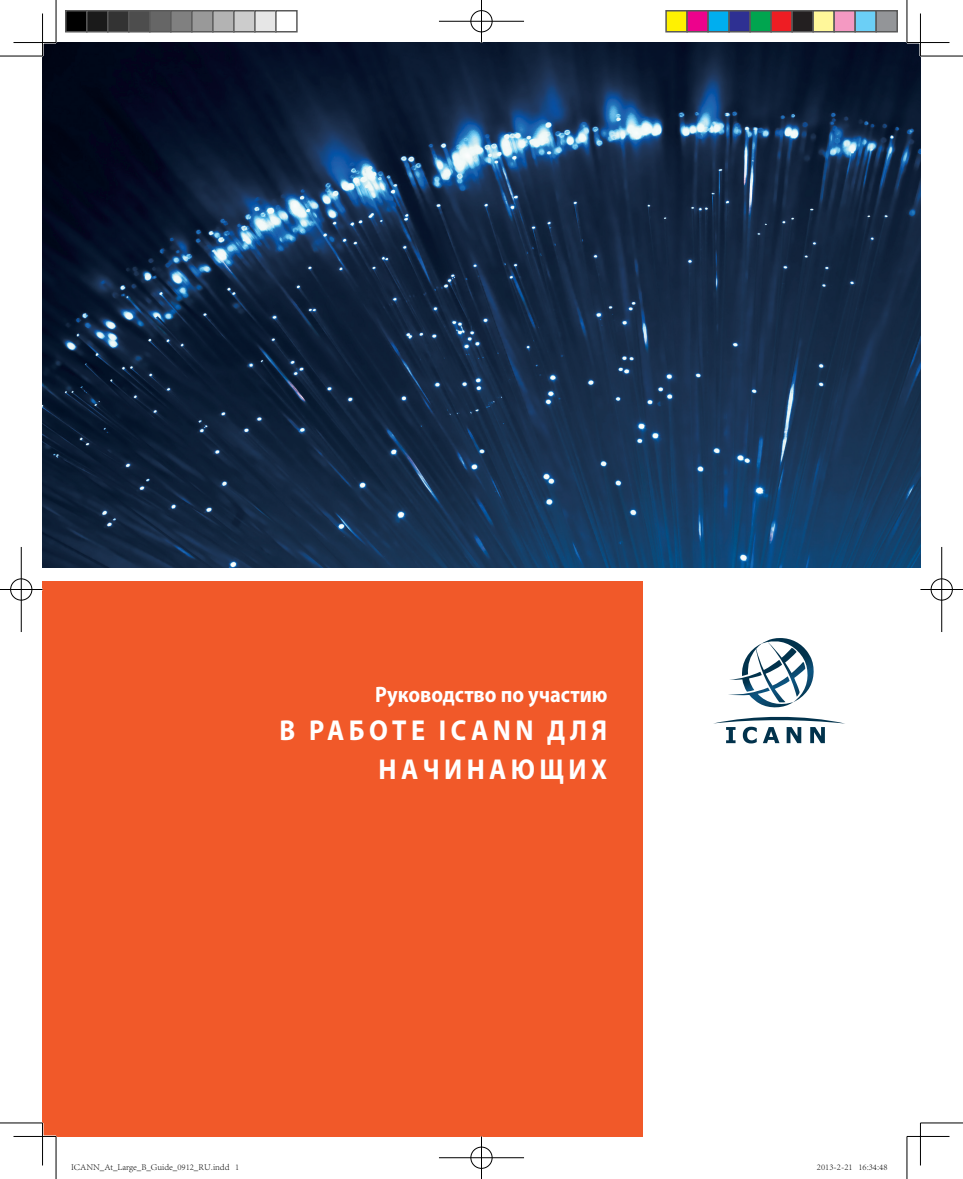
<style>
.page{position:relative;width:963px;height:1179px;background:#fff}
.page>*{position:absolute;margin:0;border:0;box-sizing:border-box;transform-origin:0 0}
.t1{font:700 28.95px/38.4px "Myriad Pro";letter-spacing:.17em;color:#fff;text-align:right;scale:.91 1}
.t2{font:700 22.35px "Myriad Pro";color:#fff;scale:.91 1}
.t3{font:300 9px "Adobe Song Std";color:#000}
</style>
<div class="page">
<div style="left:43px;top:581px;width:600px;height:555px;background:#f15929"></div>
<img style="left:43px;top:43px;width:877px;height:525px">
<svg style="left:713px;top:638px;width:132px;height:105px"></svg>
<hr style="left:14px;top:41px;width:42px;height:3px;background:#fff">
<hr style="left:907px;top:41px;width:42px;height:3px;background:#fff">
<hr style="left:14px;top:1135px;width:42px;height:2px;background:#fff">
<hr style="left:41px;top:14px;width:3px;height:42px;background:#fff">
<hr style="left:41px;top:1123px;width:3px;height:42px;background:#fff">
<hr style="left:919px;top:14px;width:2px;height:42px;background:#fff">
<hr style="left:0;top:56px;width:43px;height:1px;background:#000">
<hr style="left:920px;top:56px;width:43px;height:1px;background:#000">
<hr style="left:0;top:1122px;width:43px;height:1px;background:#000">
<hr style="left:920px;top:1122px;width:43px;height:1px;background:#000">
<hr style="left:56px;top:0;width:1px;height:43px;background:#000">
<hr style="left:56px;top:1136px;width:1px;height:43px;background:#000">
<hr style="left:906px;top:0;width:1px;height:43px;background:#000">
<hr style="left:906px;top:1136px;width:1px;height:43px;background:#000">
<hr style="left:14px;top:42px;width:42px;height:1px;background:#000">
<hr style="left:907px;top:42px;width:42px;height:1px;background:#000">
<hr style="left:14px;top:1136px;width:42px;height:1px;background:#000">
<hr style="left:907px;top:1136px;width:42px;height:1px;background:#000">
<hr style="left:42px;top:14px;width:1px;height:42px;background:#000">
<hr style="left:42px;top:1123px;width:1px;height:42px;background:#000">
<hr style="left:920px;top:14px;width:1px;height:42px;background:#000">
<hr style="left:920px;top:1123px;width:1px;height:42px;background:#000">
<div style="left:470px;top:10px;width:23px;height:23px;border:2px solid #fff;border-radius:50%"></div>
<hr style="left:439px;top:20px;width:85px;height:2px;background:#fff">
<hr style="left:480px;top:0;width:2px;height:43px;background:#fff">
<div style="left:470px;top:10px;width:22px;height:22px;border:1px solid #000;border-radius:50%"></div>
<hr style="left:439px;top:21px;width:85px;height:1px;background:#000">
<hr style="left:481px;top:0;width:1px;height:43px;background:#000">
<div style="left:470px;top:1146px;width:23px;height:23px;border:2px solid #fff;border-radius:50%"></div>
<hr style="left:439px;top:1156px;width:85px;height:2px;background:#fff">
<hr style="left:480px;top:1136px;width:2px;height:43px;background:#fff">
<div style="left:470px;top:1146px;width:22px;height:22px;border:1px solid #000;border-radius:50%"></div>
<hr style="left:439px;top:1157px;width:85px;height:1px;background:#000">
<hr style="left:481px;top:1136px;width:1px;height:43px;background:#000">
<div style="left:10px;top:578px;width:23px;height:23px;border:2px solid #fff;border-radius:50%"></div>
<hr style="left:0;top:588px;width:43px;height:2px;background:#fff">
<hr style="left:20px;top:547px;width:2px;height:85px;background:#fff">
<div style="left:10px;top:578px;width:22px;height:22px;border:1px solid #000;border-radius:50%"></div>
<hr style="left:0;top:589px;width:43px;height:1px;background:#000">
<hr style="left:21px;top:547px;width:1px;height:85px;background:#000">
<div style="left:930px;top:578px;width:23px;height:23px;border:2px solid #fff;border-radius:50%"></div>
<hr style="left:920px;top:588px;width:43px;height:2px;background:#fff">
<hr style="left:940px;top:547px;width:2px;height:85px;background:#fff">
<div style="left:930px;top:578px;width:22px;height:22px;border:1px solid #000;border-radius:50%"></div>
<hr style="left:920px;top:589px;width:43px;height:1px;background:#000">
<hr style="left:941px;top:547px;width:1px;height:85px;background:#000">
<div style="left:66px;top:11px;width:21px;height:21px;background:#000"></div>
<div style="left:65px;top:10px;width:23px;height:23px;border:2px solid #595959"></div>
<div style="left:87px;top:11px;width:21px;height:21px;background:#1a1a1a"></div>
<div style="left:86px;top:10px;width:23px;height:23px;border:2px solid #595959"></div>
<div style="left:108px;top:11px;width:21px;height:21px;background:#333"></div>
<div style="left:107px;top:10px;width:23px;height:23px;border:2px solid #595959"></div>
<div style="left:129px;top:11px;width:21px;height:21px;background:#4d4d4d"></div>
<div style="left:128px;top:10px;width:23px;height:23px;border:2px solid #595959"></div>
<div style="left:150px;top:11px;width:21px;height:21px;background:#666"></div>
<div style="left:149px;top:10px;width:23px;height:23px;border:2px solid #595959"></div>
<div style="left:171px;top:11px;width:21px;height:21px;background:#808080"></div>
<div style="left:170px;top:10px;width:23px;height:23px;border:2px solid #595959"></div>
<div style="left:192px;top:11px;width:21px;height:21px;background:#999"></div>
<div style="left:191px;top:10px;width:23px;height:23px;border:2px solid #595959"></div>
<div style="left:213px;top:11px;width:21px;height:21px;background:#b3b3b3"></div>
<div style="left:212px;top:10px;width:23px;height:23px;border:2px solid #595959"></div>
<div style="left:234px;top:11px;width:21px;height:21px;background:#ccc"></div>
<div style="left:233px;top:10px;width:23px;height:23px;border:2px solid #595959"></div>
<div style="left:255px;top:11px;width:21px;height:21px;background:#e6e6e6"></div>
<div style="left:254px;top:10px;width:23px;height:23px;border:2px solid #595959"></div>
<div style="left:275px;top:10px;width:23px;height:23px;border:2px solid #595959"></div>
<div style="left:666px;top:11px;width:21px;height:21px;background:#fff101"></div>
<div style="left:665px;top:10px;width:23px;height:23px;border:2px solid #595959"></div>
<div style="left:687px;top:11px;width:21px;height:21px;background:#ed028c"></div>
<div style="left:686px;top:10px;width:23px;height:23px;border:2px solid #595959"></div>
<div style="left:708px;top:11px;width:21px;height:21px;background:#00aeef"></div>
<div style="left:707px;top:10px;width:23px;height:23px;border:2px solid #595959"></div>
<div style="left:729px;top:11px;width:21px;height:21px;background:#2e3092"></div>
<div style="left:728px;top:10px;width:23px;height:23px;border:2px solid #595959"></div>
<div style="left:750px;top:11px;width:21px;height:21px;background:#00a54f"></div>
<div style="left:749px;top:10px;width:23px;height:23px;border:2px solid #595959"></div>
<div style="left:771px;top:11px;width:21px;height:21px;background:#ee1d23"></div>
<div style="left:770px;top:10px;width:23px;height:23px;border:2px solid #595959"></div>
<div style="left:792px;top:11px;width:21px;height:21px;background:#231f20"></div>
<div style="left:791px;top:10px;width:23px;height:23px;border:2px solid #595959"></div>
<div style="left:813px;top:11px;width:21px;height:21px;background:#fff79a"></div>
<div style="left:812px;top:10px;width:23px;height:23px;border:2px solid #595959"></div>
<div style="left:834px;top:11px;width:21px;height:21px;background:#f499c2"></div>
<div style="left:833px;top:10px;width:23px;height:23px;border:2px solid #595959"></div>
<div style="left:855px;top:11px;width:21px;height:21px;background:#6bcff6"></div>
<div style="left:854px;top:10px;width:23px;height:23px;border:2px solid #595959"></div>
<div style="left:876px;top:11px;width:21px;height:21px;background:#939598"></div>
<div style="left:875px;top:10px;width:23px;height:23px;border:2px solid #595959"></div>
<h2 class="t2" style="left:375px;top:680px;width:257px">Руководство по участию</h2>
<h1 class="t1" style="left:279px;top:710px;width:361px">в работе ICANN для начинающих</h1>
<p class="t3" style="left:71px;top:1161px;width:170px">ICANN_At_Large_B_Guide_0912_RU.indd 1</p>
<p class="t3" style="left:817px;top:1161px;width:72px">2013-2-21 16:34:48</p>
</div>
